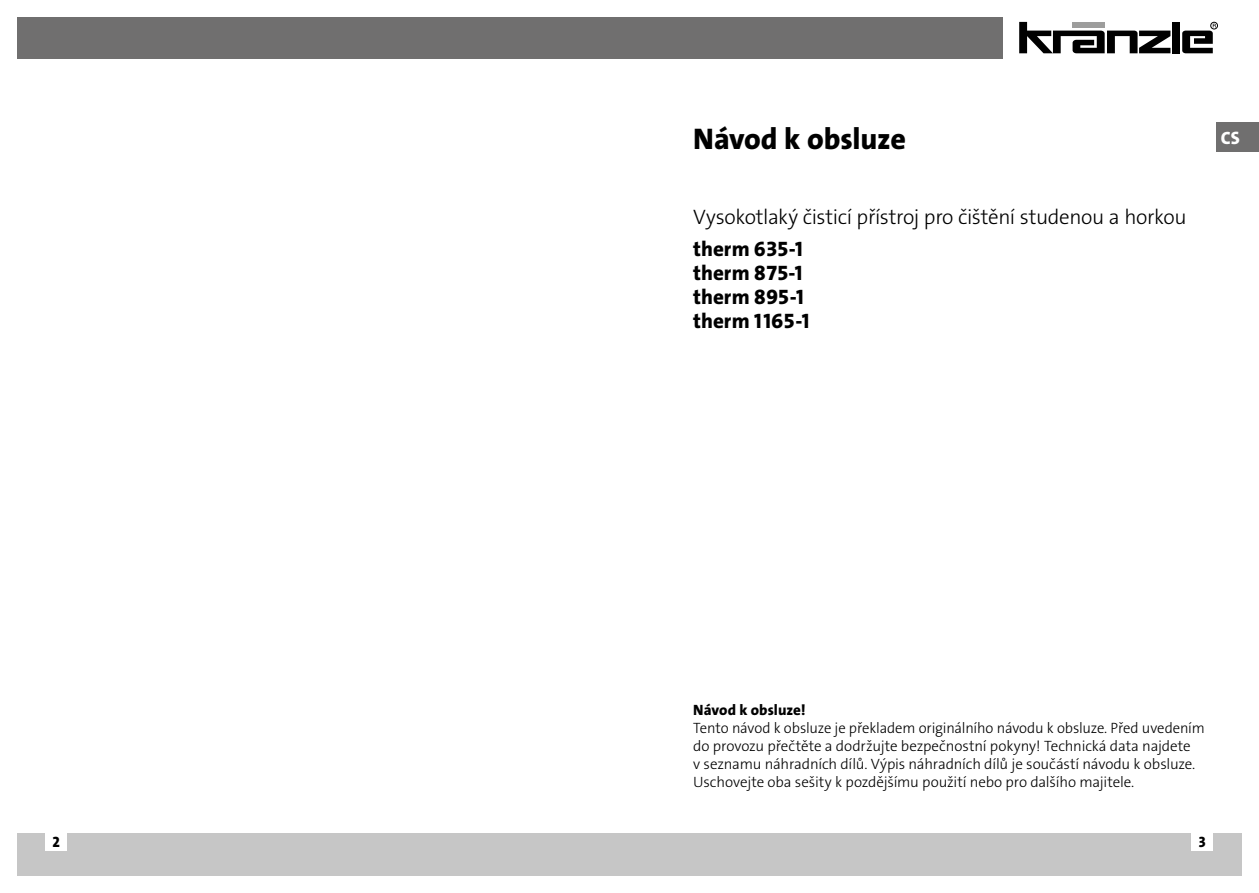
<style>
.page{position:relative;width:1259px;height:893px;background:#fff}
.page>*{position:absolute;margin:0;border:0;box-sizing:border-box;transform-origin:0 0}
.t1{font:30px "The Sans LP8 Ex Bld";letter-spacing:-.005em;color:#000}
.t2{font:21px "The Sans LP3 Lig";letter-spacing:-.02em;color:#000}
.t3{font:21px/24px "The Sans LP8 Ex Bld";color:#000}
.t4{font:18px "The Sans LP8 Ex Bld";color:#fff}
.t5{font:15px/18px "The Sans LP3 Lig";letter-spacing:-.01em;color:#000}
.t6{font:15px "The Sans LP8 Ex Bld";letter-spacing:.005em;color:#000}
</style>
<div class="page">
<div style="left:629px;top:833px;width:613px;height:43px;background:#c6c6c6"></div>
<div style="left:17px;top:833px;width:612px;height:43px;background:#c6c6c6"></div>
<div style="left:1191px;top:833px;width:22px;height:18px;background:#fff"></div>
<div style="left:46px;top:833px;width:21px;height:18px;background:#fff"></div>
<svg style="left:1019px;top:22px;width:151px;height:31px"></svg>
<div style="left:1172px;top:22px;width:7px;height:31px;background:#000"></div>
<div style="left:1210px;top:22px;width:7px;height:7px;border:1px solid #000;border-radius:50%"></div>
<svg style="left:1182px;top:24px;width:34px;height:29px"></svg>
<div style="left:17px;top:17px;width:985px;height:41px;background:#706f6f"></div>
<div style="left:1216px;top:122px;width:43px;height:30px;background:#706f6f"></div>
<h1 class="t1" style="left:693px;top:119px;width:214px">Návod k obsluze</h1>
<p class="t4" style="left:1220px;top:126px;width:21px">CS</p>
<h2 class="t2" style="left:693px;top:203px;width:495px">Vysokotlaký čisticí přístroj pro čištění studenou a horkou</h2>
<h2 class="t3" style="left:693px;top:237px;width:118px">therm 635-1 therm 875-1 therm 895-1 therm 1165-1</h2>
<p class="t6" style="left:693px;top:700px;width:114px">Návod k obsluze!</p>
<p class="t5" style="left:693px;top:719px;width:513px">Tento návod k obsluze je překladem originálního návodu k obsluze. Před uvedením do provozu přečtěte a dodržujte bezpečnostní pokyny! Technická data najdete<br>v seznamu náhradních dílů. Výpis náhradních dílů je součástí návodu k obsluze.<br>Uschovejte oba sešity k pozdějšímu použití nebo pro dalšího majitele.</p>
<p class="t6" style="left:53px;top:832px;width:9px">2</p>
<p class="t6" style="left:1198px;top:832px;width:8px">3</p>
</div>
